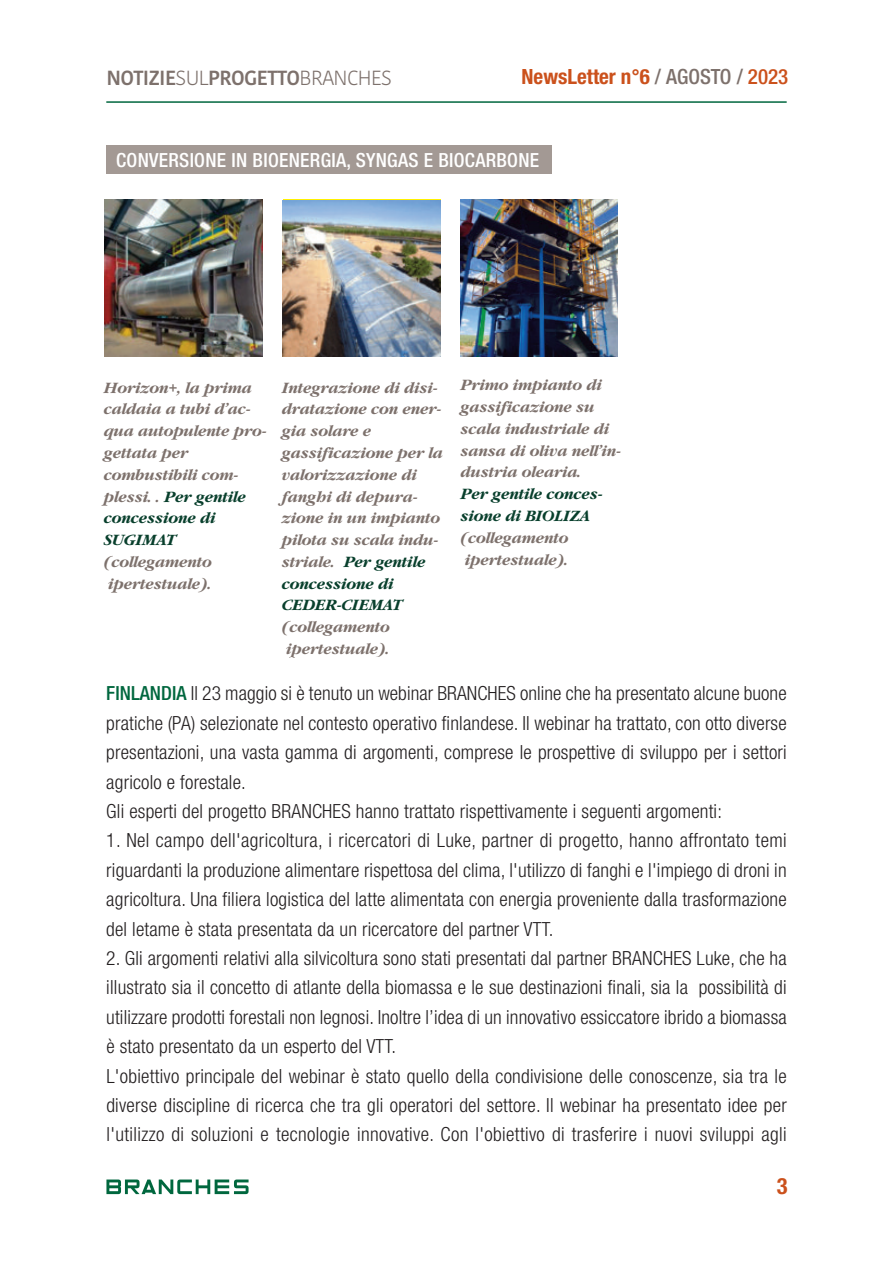
<style>
.page{position:relative;width:893px;height:1263px;background:#fff}
.page>*{position:absolute;margin:0;border:0;box-sizing:border-box;transform-origin:0 0}
.t1{font:700 condensed 22.5px "Helvetica Neue";color:#cb511c}
.t2{font:700 condensed 21px "Helvetica Neue";color:#cb511c}
.t3{font:600 20.4px "Kohinoor Bangla";letter-spacing:-.03em;color:#7d716c}
.t4{font:300 condensed 19.5px/29.4px "Helvetica Neue";letter-spacing:.01em;color:#231f20}
.t5{font:500 condensed 19.5px "Helvetica Neue";letter-spacing:.015em;color:#fff}
.t6{font:italic 700 16.5px/21.8px "Garamond";letter-spacing:-.015em;color:#7d716c}
.t7{font:italic 700 16.5px/21.8px "Garamond";letter-spacing:-.015em;color:#083f2c}
.s1{font-weight:300}
.s2{font-weight:500;color:#7d716c}
.s3{font-weight:500}
.s4{color:#083f2c}
.s5{font-weight:500;color:#00673e}
</style>
<div class="page">
<svg style="left:106px;top:1179px;width:143px;height:15px"></svg>
<hr style="left:106px;top:101px;width:681px;height:2px;background:#00673e">
<div style="left:106px;top:146px;width:446px;height:28px;background:#a39994"></div>
<img style="left:105px;top:199px;width:157px;height:157px">
<img style="left:283px;top:200px;width:157px;height:156px">
<img style="left:460px;top:199px;width:157px;height:157px">
<p class="t3" style="left:106px;top:66px;width:287px">NOTIZIE<span class="s1">SUL</span>PROGETTO<span class="s1">BRANCHES</span></p>
<p class="t2" style="left:522px;top:69px;width:268px">NewsLetter n°6 <span class="s2">/ AGOSTO /</span> <span class="s3">2023</span></p>
<p class="t5" style="left:116px;top:153px;width:425px">CONVERSIONE IN BIOENERGIA, SYNGAS E BIOCARBONE</p>
<p class="t6" style="left:105px;top:376px;width:165px">Horizon+, la prima caldaia a tubi d’ac&shy;qua autopulente pro&shy;gettata per combustibili com&shy;plessi. . <span class="s4">Per gentile concessione di<br>SUGIMAT</span></p>
<p class="t6" style="left:105px;top:550px;width:110px">(collegamento ipertestuale).</p>
<p class="t6" style="left:283px;top:376px;width:163px">Integrazione di disi&shy;dratazione con ener&shy;gia solare e gassificazione per la valorizzazione di fanghi di depura&shy;zione in un impianto pilota su scala indu&shy;striale. <span class="s4">Per gentile concessione di<br>CEDER-CIEMAT</span></p>
<p class="t6" style="left:283px;top:616px;width:110px">(collegamento ipertestuale).</p>
<p class="t6" style="left:462px;top:374px;width:163px">Primo impianto di gassificazione su scala industriale di sansa di oliva nell’in&shy;dustria olearia.</p>
<p class="t7" style="left:462px;top:483px;width:144px">Per gentile conces&shy;sione di BIOLIZA</p>
<p class="t6" style="left:462px;top:526px;width:110px">(collegamento ipertestuale).</p>
<p class="t4" style="left:106px;top:680px;width:682px"><span class="s5">FINLANDIA</span> Il 23 maggio si è tenuto un webinar BRANCHES online che ha presentato alcune buone pratiche (PA) selezionate nel contesto operativo finlandese. Il webinar ha trattato, con otto diverse presentazioni, una vasta gamma di argomenti, comprese le prospettive di sviluppo per i settori agricolo e forestale.<br>Gli esperti del progetto BRANCHES hanno trattato rispettivamente i seguenti argomenti:</p>
<p class="t4" style="left:106px;top:827px;width:682px;text-align:justify">1. Nel campo dell'agricoltura, i ricercatori di Luke, partner di progetto, hanno affrontato temi riguardanti la produzione alimentare rispettosa del clima, l'utilizzo di fanghi e l'impiego di droni in agricoltura. Una filiera logistica del latte alimentata con energia proveniente dalla trasformazione del letame è stata presentata da un ricercatore del partner VTT.</p>
<p class="t4" style="left:106px;top:945px;width:682px">2. Gli argomenti relativi alla silvicoltura sono stati presentati dal partner BRANCHES Luke, che ha illustrato sia il concetto di atlante della biomassa e le sue destinazioni finali, sia la possibilità di utilizzare prodotti forestali non legnosi. Inoltre l’idea di un innovativo essiccatore ibrido a biomassa è stato presentato da un esperto del VTT.<br>L'obiettivo principale del webinar è stato quello della condivisione delle conoscenze, sia tra le diverse discipline di ricerca che tra gli operatori del settore. Il webinar ha presentato idee per l'utilizzo di soluzioni e tecnologie innovative. Con l'obiettivo di trasferire i nuovi sviluppi agli</p>
<p class="t1" style="left:777px;top:1178px;width:12px">3</p>
</div>
